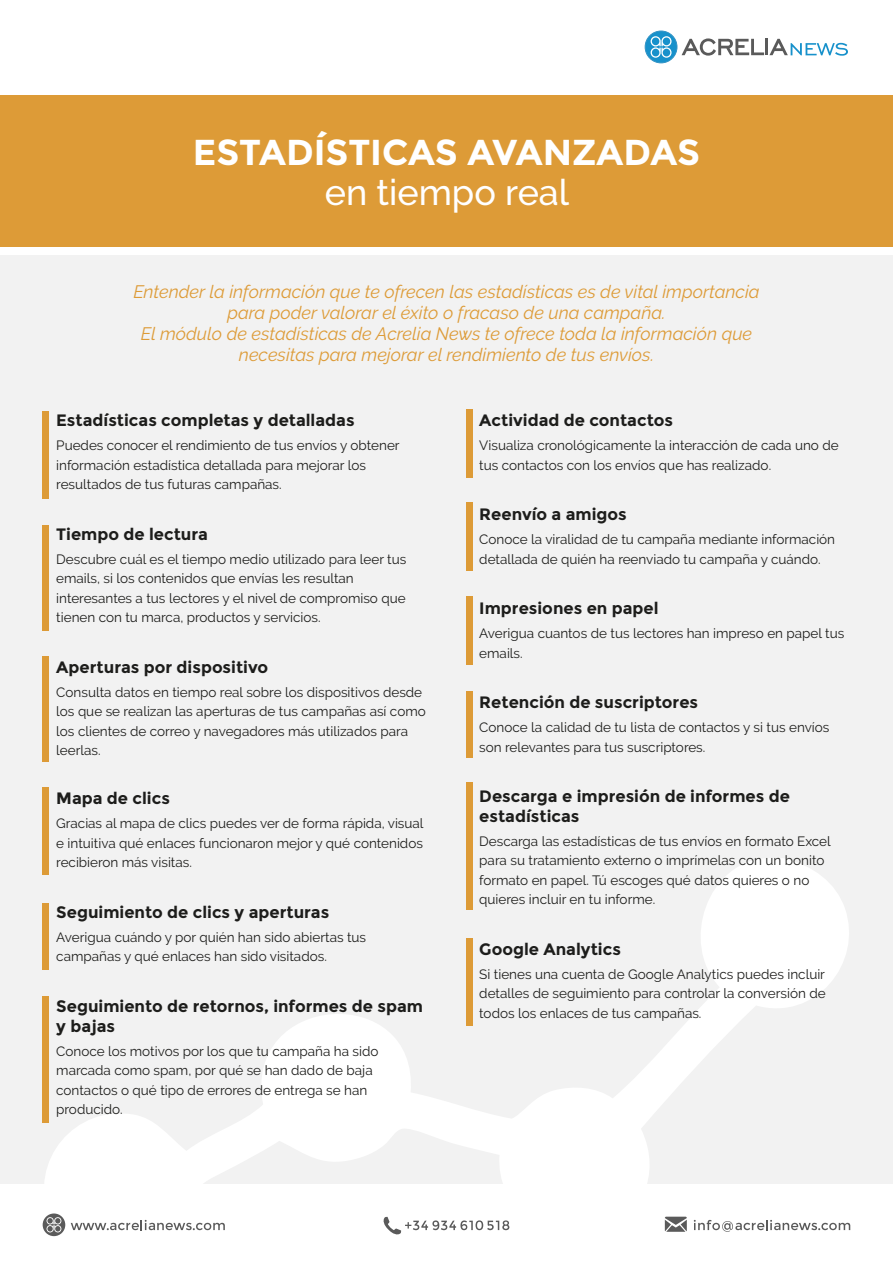
<style>
.page{position:relative;width:893px;height:1263px;background:#fff}
.page>*{position:absolute;margin:0;border:0;box-sizing:border-box;transform-origin:0 0}
.t1{font:700 36px "Montserrat";color:#fff}
.t2{font:500 36px "Raleway";color:#fff}
.t3{font:italic 18px/21px "Raleway";color:#dd9b37;text-align:center}
.t4{font:700 16.5px/19.8px "Montserrat";color:#1d1d1b}
.t5{font:13.5px/19.5px "Raleway";color:#1d1d1b}
</style>
<div class="page">
<div style="left:0;top:255px;width:893px;height:929px;background:#f2f2f2"></div>
<svg style="left:42px;top:858px;width:809px;height:379px"></svg>
<div style="left:42px;top:411px;width:6px;height:88px;background:#dd9b37"></div>
<div style="left:42px;top:525px;width:6px;height:106px;background:#dd9b37"></div>
<div style="left:42px;top:656px;width:6px;height:106px;background:#dd9b37"></div>
<div style="left:42px;top:787px;width:6px;height:87px;background:#dd9b37"></div>
<div style="left:42px;top:903px;width:6px;height:66px;background:#dd9b37"></div>
<div style="left:42px;top:996px;width:6px;height:127px;background:#dd9b37"></div>
<div style="left:467px;top:410px;width:6px;height:68px;background:#dd9b37"></div>
<div style="left:467px;top:502px;width:6px;height:69px;background:#dd9b37"></div>
<div style="left:467px;top:596px;width:6px;height:68px;background:#dd9b37"></div>
<div style="left:467px;top:691px;width:6px;height:66px;background:#dd9b37"></div>
<div style="left:467px;top:782px;width:6px;height:128px;background:#dd9b37"></div>
<div style="left:467px;top:938px;width:6px;height:87px;background:#dd9b37"></div>
<svg style="left:645px;top:31px;width:32px;height:32px"></svg>
<div style="left:645px;top:31px;width:32px;height:32px;border:1px solid #3293c5;border-radius:50%"></div>
<svg style="left:651px;top:36px;width:20px;height:22px"></svg>
<svg style="left:682px;top:38px;width:166px;height:18px"></svg>
<div style="left:0;top:95px;width:893px;height:152px;background:#dd9b37"></div>
<svg style="left:71px;top:1220px;width:154px;height:10px"></svg>
<svg style="left:694px;top:1220px;width:156px;height:12px"></svg>
<svg style="left:382px;top:1217px;width:127px;height:19px"></svg>
<svg style="left:665px;top:1217px;width:22px;height:15px"></svg>
<svg style="left:43px;top:1213px;width:22px;height:23px"></svg>
<h1 class="t1" style="left:193px;top:131px;width:509px">ESTADÍSTICAS AVANZADAS</h1>
<h1 class="t2" style="left:325px;top:172px;width:246px">en tiempo real</h1>
<p class="t3" style="left:133px;top:281px;width:628px">Entender la información que te ofrecen las estadísticas es de vital importancia para poder valorar el éxito o fracaso de una campaña.<br>El módulo de estadísticas de Acrelia News te ofrece toda la información que necesitas para mejorar el rendimiento de tus envíos.</p>
<p class="t4" style="left:56px;top:411px;width:300px">Estadísticas completas y detalladas</p>
<p class="t5" style="left:56px;top:436px;width:345px">Puedes conocer el rendimiento de tus envíos y obtener información estadística detallada para mejorar los resultados de tus futuras campañas.</p>
<p class="t4" style="left:56px;top:524px;width:153px">Tiempo de lectura</p>
<p class="t5" style="left:56px;top:549px;width:352px">Descubre cuál es el tiempo medio utilizado para leer tus emails, si los contenidos que envías les resultan interesantes a tus lectores y el nivel de compromiso que tienen con tu marca, productos y servicios.</p>
<p class="t4" style="left:56px;top:657px;width:214px">Aperturas por dispositivo</p>
<p class="t5" style="left:56px;top:682px;width:371px">Consulta datos en tiempo real sobre los dispositivos desde los que se realizan las aperturas de tus campañas así como los clientes de correo y navegadores más utilizados para leerlas.</p>
<p class="t4" style="left:56px;top:789px;width:115px">Mapa de clics</p>
<p class="t5" style="left:56px;top:814px;width:369px;text-align:justify">Gracias al mapa de clics puedes ver de forma rápida, visual e intuitiva qué enlaces funcionaron mejor y qué contenidos recibieron más visitas.</p>
<p class="t4" style="left:56px;top:902px;width:275px">Seguimiento de clics y aperturas</p>
<p class="t5" style="left:56px;top:927px;width:311px">Averigua cuándo y por quién han sido abiertas tus campañas y qué enlaces han sido visitados.</p>
<p class="t4" style="left:56px;top:996px;width:368px">Seguimiento de retornos, informes de spam y bajas</p>
<p class="t5" style="left:56px;top:1041px;width:324px">Conoce los motivos por los que tu campaña ha sido marcada como spam, por qué se han dado de baja contactos o qué tipo de errores de entrega se han producido.</p>
<p class="t4" style="left:479px;top:411px;width:195px">Actividad de contactos</p>
<p class="t5" style="left:479px;top:436px;width:361px">Visualiza cronológicamente la interacción de cada uno de tus contactos con los envíos que has realizado.</p>
<p class="t4" style="left:479px;top:504px;width:149px">Reenvío a amigos</p>
<p class="t5" style="left:479px;top:530px;width:357px">Conoce la viralidad de tu campaña mediante información detallada de quién ha reenviado tu campaña y cuándo.</p>
<p class="t4" style="left:479px;top:598px;width:181px">Impresiones en papel</p>
<p class="t5" style="left:479px;top:624px;width:367px">Averigua cuantos de tus lectores han impreso en papel tus emails.</p>
<p class="t4" style="left:479px;top:692px;width:220px">Retención de suscriptores</p>
<p class="t5" style="left:479px;top:717px;width:352px">Conoce la calidad de tu lista de contactos y si tus envíos son relevantes para tus suscriptores.</p>
<p class="t4" style="left:479px;top:786px;width:312px">Descarga e impresión de informes de estadísticas</p>
<p class="t5" style="left:479px;top:831px;width:353px">Descarga las estadísticas de tus envíos en formato Excel para su tratamiento externo o imprímelas con un bonito formato en papel. Tú escoges qué datos quieres o no quieres incluir en tu informe.</p>
<p class="t4" style="left:479px;top:939px;width:143px">Google Analytics</p>
<p class="t5" style="left:479px;top:964px;width:348px;text-align:justify">Si tienes una cuenta de Google Analytics puedes incluir detalles de seguimiento para controlar la conversión de todos los enlaces de tus campañas.</p>
</div>
